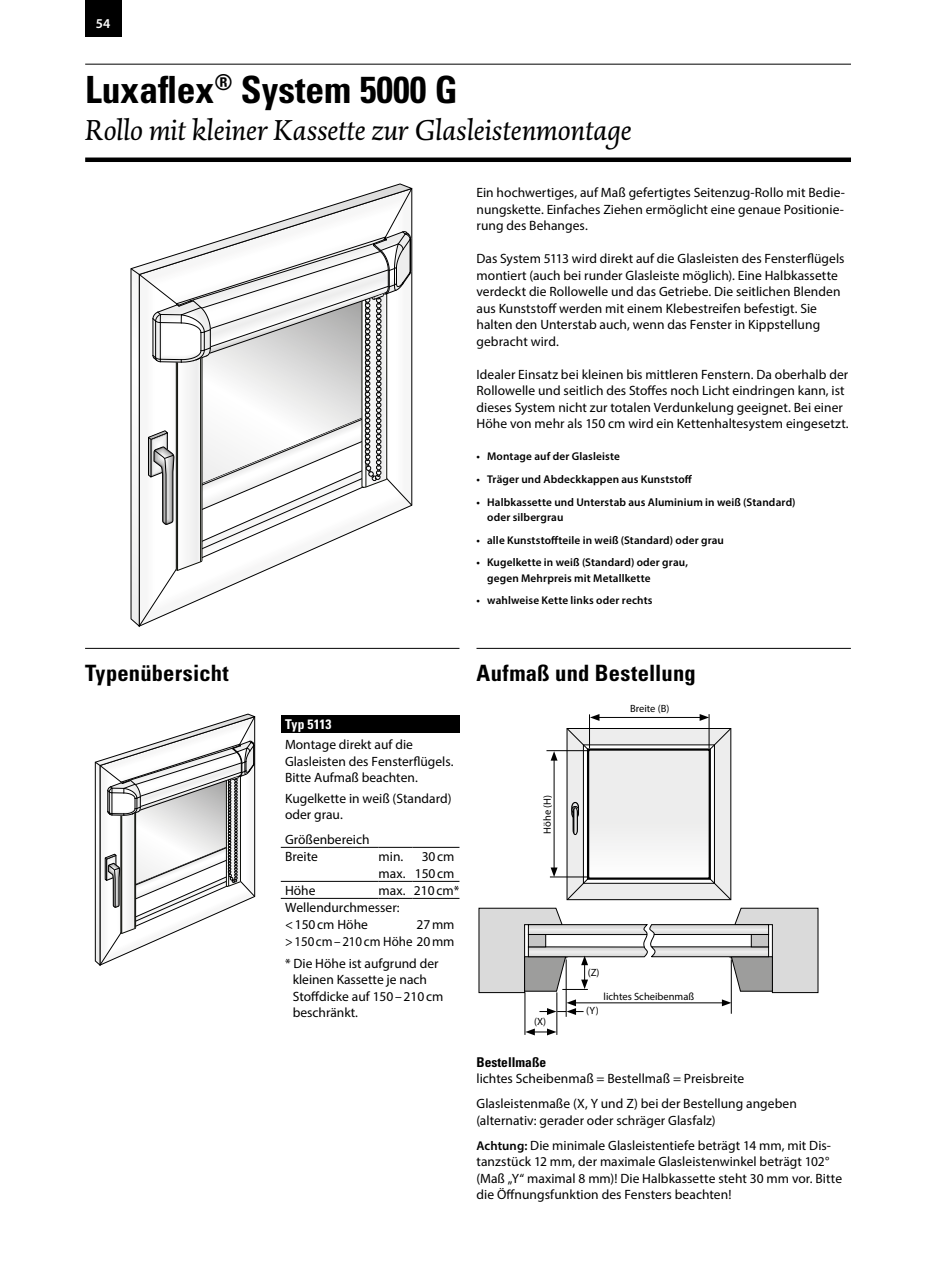
<style>
.page{position:relative;width:936px;height:1263px;background:#fff}
.page>*{position:absolute;margin:0;border:0;box-sizing:border-box;transform-origin:0 0}
.t1{font:700 condensed 37.5px "Univers LT";color:#000}
.t2{font:italic 30px "DTL Dorian T";letter-spacing:.005em;color:#000}
.t3{font:700 condensed 22.5px "Univers LT";letter-spacing:.01em;color:#000}
.t4{font:13.5px/16.5px "Myriad Pro";color:#000}
.t5{font:700 condensed 13.5px "Univers LT";color:#000}
.t6{font:700 condensed 13.5px "Univers LT";color:#fff}
.t7{font:600 13.5px "Myriad Pro";color:#fff}
.t8{font:600 11.25px/15.3px "Myriad Pro";letter-spacing:.01em;color:#000}
.t9{font:10.5px "Myriad Pro";color:#000}
.s1{font-weight:600;font-size:12.75px}
</style>
<div class="page">
<div style="left:85px;top:0;width:36px;height:36px;background:#000"></div>
<hr style="left:85px;top:64px;width:765px;height:1px;background:#000">
<hr style="left:85px;top:158px;width:765px;height:4px;background:#000">
<hr style="left:85px;top:648px;width:374px;height:1px;background:#000">
<hr style="left:476px;top:648px;width:374px;height:1px;background:#000">
<svg style="left:130px;top:188px;width:282px;height:439px"></svg>
<div style="left:281px;top:715px;width:178px;height:17px;background:#000"></div>
<hr style="left:281px;top:847px;width:97px;height:1px;background:#000">
<hr style="left:378px;top:847px;width:34px;height:1px;background:#000">
<hr style="left:412px;top:847px;width:47px;height:1px;background:#000">
<hr style="left:281px;top:898px;width:97px;height:1px;background:#000">
<hr style="left:378px;top:898px;width:34px;height:1px;background:#000">
<hr style="left:412px;top:898px;width:47px;height:1px;background:#000">
<hr style="left:281px;top:881px;width:97px;height:1px;background:#000">
<hr style="left:378px;top:881px;width:34px;height:1px;background:#000">
<hr style="left:412px;top:881px;width:47px;height:1px;background:#000">
<svg style="left:95px;top:714px;width:160px;height:252px"></svg>
<svg style="left:566px;top:728px;width:165px;height:172px"></svg>
<hr style="left:589px;top:714px;width:1px;height:34px;background:#000">
<hr style="left:708px;top:714px;width:1px;height:34px;background:#000">
<hr style="left:597px;top:717px;width:105px;height:1px;background:#000">
<svg style="left:590px;top:714px;width:9px;height:7px"></svg>
<svg style="left:699px;top:714px;width:10px;height:7px"></svg>
<svg style="left:478px;top:907px;width:340px;height:86px"></svg>
<hr style="left:553px;top:758px;width:1px;height:112px;background:#000">
<svg style="left:550px;top:867px;width:7px;height:9px"></svg>
<svg style="left:550px;top:751px;width:7px;height:10px"></svg>
<hr style="left:550px;top:876px;width:39px;height:1px;background:#000">
<hr style="left:546px;top:750px;width:44px;height:1px;background:#000">
<hr style="left:565px;top:959px;width:1px;height:58px;background:#000">
<hr style="left:730px;top:959px;width:1px;height:55px;background:#000">
<hr style="left:556px;top:992px;width:1px;height:43px;background:#000">
<hr style="left:524px;top:992px;width:1px;height:43px;background:#000">
<svg style="left:525px;top:1028px;width:31px;height:7px"></svg>
<hr style="left:573px;top:1002px;width:151px;height:1px;background:#000">
<svg style="left:721px;top:999px;width:10px;height:7px"></svg>
<svg style="left:539px;top:999px;width:44px;height:16px"></svg>
<p class="t7" style="left:96px;top:15px;width:16px">54</p>
<h1 class="t1" style="left:85px;top:67px;width:374px">Luxaflex<sup>®</sup> System 5000 G</h1>
<h2 class="t2" style="left:85px;top:113px;width:547px">Rollo mit kleiner Kassette zur Glasleistenmontage</h2>
<p class="t4" style="left:476px;top:184px;width:370px;text-align:justify">Ein hochwertiges, auf Maß gefertigtes Seitenzug-Rollo mit Bedie&shy;nungskette. Einfaches Ziehen ermöglicht eine genaue Positionie&shy;rung des Behanges.</p>
<p class="t4" style="left:476px;top:250px;width:369px">Das System 5113 wird direkt auf die Glasleisten des Fensterflügels montiert (auch bei runder Glasleiste möglich). Eine Halbkassette verdeckt die Rollowelle und das Getriebe. Die seitlichen Blenden aus Kunststoff werden mit einem Klebestreifen befestigt. Sie halten den Unterstab auch, wenn das Fenster in Kippstellung gebracht wird.</p>
<p class="t4" style="left:476px;top:366px;width:374px">Idealer Einsatz bei kleinen bis mittleren Fenstern. Da oberhalb der Rollowelle und seitlich des Stoffes noch Licht eindringen kann, ist dieses System nicht zur totalen Verdunkelung geeignet. Bei einer Höhe von mehr als 150 cm wird ein Kettenhaltesystem eingesetzt.</p>
<p class="t8" style="left:476px;top:448px;width:145px">• Montage auf der Glasleiste</p>
<p class="t8" style="left:476px;top:471px;width:217px">• Träger und Abdeckkappen aus Kunststoff</p>
<p class="t8" style="left:487px;top:494px;width:310px;text-indent:-11px">• Halbkassette und Unterstab aus Aluminium in weiß (Standard) oder silbergrau</p>
<p class="t8" style="left:476px;top:532px;width:249px">• alle Kunststoffteile in weiß (Standard) oder grau</p>
<p class="t8" style="left:487px;top:555px;width:202px;text-indent:-11px">• Kugelkette in weiß (Standard) oder grau, gegen Mehrpreis mit Metallkette</p>
<p class="t8" style="left:476px;top:593px;width:177px">• wahlweise Kette links oder rechts</p>
<h3 class="t3" style="left:85px;top:659px;width:145px">Typenübersicht</h3>
<h3 class="t3" style="left:476px;top:659px;width:221px">Aufmaß und Bestellung</h3>
<p class="t6" style="left:285px;top:716px;width:48px">Typ 5113</p>
<p class="t4" style="left:285px;top:736px;width:170px">Montage direkt auf die<br>Glasleisten des Fensterflügels.<br>Bitte Aufmaß beachten.</p>
<p class="t4" style="left:285px;top:790px;width:168px">Kugelkette in weiß (Standard) oder grau.</p>
<p class="t4" style="left:285px;top:831px;width:86px;line-height:17px">Größenbereich<br>Breite</p>
<p class="t4" style="left:378px;top:848px;width:26px">min.</p>
<p class="t4" style="left:378px;top:848px;width:77px;line-height:17px;text-align:right">30cm<br>max. 150cm</p>
<p class="t4" style="left:285px;top:882px;width:32px">Höhe</p>
<p class="t4" style="left:285px;top:882px;width:176px;line-height:17px;text-indent:94px">max. 210cm*<br>Wellendurchmesser:<br>&lt;150cm Höhe</p>
<p class="t4" style="left:285px;top:916px;width:171px;line-height:17px;text-align:right">27mm<br>&gt;150cm–210cm Höhe 20mm</p>
<p class="t4" style="left:293px;top:955px;width:152px;text-indent:-8px">* Die Höhe ist aufgrund der kleinen Kassette je nach<br>Stoffdicke auf 150–210cm beschränkt.</p>
<p class="t9" style="left:541px;top:833px;width:40px;rotate:-90deg">Höhe (H)</p>
<p class="t9" style="left:630px;top:702px;width:41px">Breite (B)</p>
<p class="t9" style="left:534px;top:1015px;width:14px">(X)</p>
<p class="t9" style="left:587px;top:966px;width:13px">(Z)</p>
<p class="t9" style="left:603px;top:990px;width:92px">lichtes Scheibenmaß</p>
<p class="t9" style="left:586px;top:1004px;width:14px">(Y)</p>
<p class="t5" style="left:476px;top:1053px;width:71px">Bestellmaße</p>
<p class="t4" style="left:476px;top:1066px;width:322px;line-height:25px">lichtes Scheibenmaß = Bestellmaß = Preisbreite<br>Glasleistenmaße (X, Y und Z) bei der Bestellung angeben</p>
<p class="t4" style="left:476px;top:1107px;width:356px;line-height:25px">(alternativ: gerader oder schräger Glasfalz)<br><span class="s1">Achtung:</span> Die minimale Glasleistentiefe beträgt 14 mm, mit Dis-</p>
<p class="t4" style="left:476px;top:1153px;width:367px">tanzstück 12 mm, der maximale Glasleistenwinkel beträgt 102° (Maß „Y“ maximal 8 mm)! Die Halbkassette steht 30 mm vor. Bitte die Öffnungsfunktion des Fensters beachten!</p>
</div>
